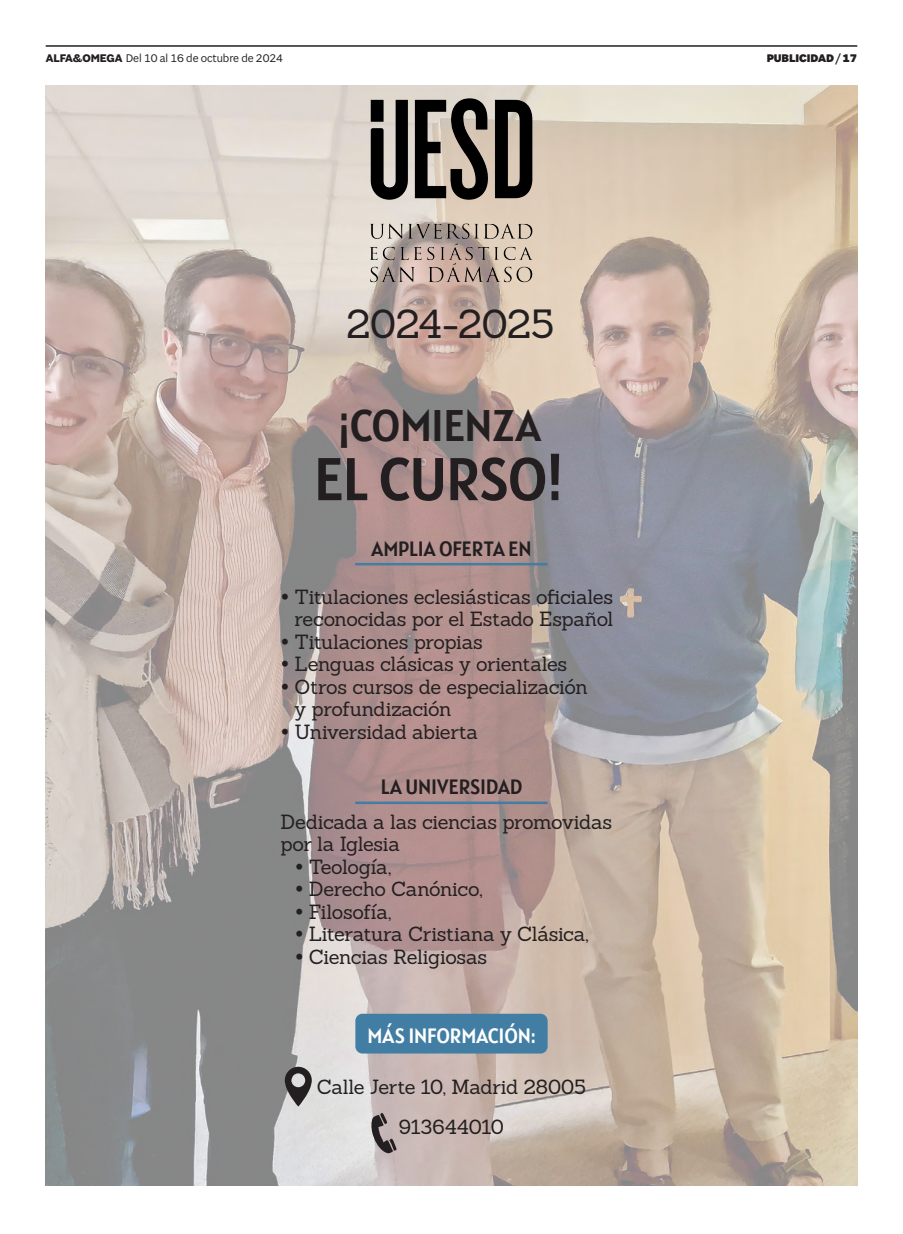
<style>
.page{position:relative;width:903px;height:1234px;background:#fff}
.page>*{position:absolute;margin:0;border:0;box-sizing:border-box;transform-origin:0 0}
.t1{font:60.38px "Alatsi";letter-spacing:-.015em;color:#231f20}
.t2{font:44px "Alatsi";letter-spacing:-.015em;color:#231f20}
.t3{font:39.62px "Sanchez";letter-spacing:-.01em;color:#231f20}
.t4{font:20.62px "Alatsi";letter-spacing:-.005em;color:#231f20}
.t5{font:20.62px "Alatsi";letter-spacing:-.005em;color:#fff}
.t6{font:20px/22.5px "Sanchez";letter-spacing:-.015em;color:#231f20}
.Foliacion{font:11.88px "Sole Sans";letter-spacing:-.005em;color:#231f20}
.Foliacion-2{font:900 11.88px "Sole Sans";letter-spacing:-.005em;color:#231f20}
.s1{font-weight:700}
</style>
<div class="page">
<hr style="left:46px;top:46px;width:811px;height:1px;background:#231f20">
<img style="left:46px;top:86px;width:811px;height:1099px">
<img style="left:358px;top:86px;width:186px;height:212px">
<hr style="left:355px;top:563px;width:193px;height:2px;background:#427da3">
<hr style="left:355px;top:801px;width:193px;height:3px;background:#427da3">
<div style="left:355px;top:1013px;width:193px;height:40px;background:#427da3;border-radius:7px"></div>
<svg style="left:285px;top:1066px;width:27px;height:40px"></svg>
<svg style="left:371px;top:1112px;width:26px;height:41px"></svg>
<p class="Foliacion" style="left:46px;top:51px;width:239px"><span class="s1">ALFA&amp;OMEGA</span> Del 10 al 16 de octubre de 2024</p>
<p class="Foliacion-2" style="left:767px;top:51px;width:92px">PUBLICIDAD / 17</p>
<p class="t3" style="left:347px;top:298px;width:209px">2024-2025</p>
<p class="t2" style="left:337px;top:389px;width:205px">¡COMIENZA</p>
<p class="t1" style="left:313px;top:429px;width:253px">EL CURSO!</p>
<p class="t4" style="left:371px;top:531px;width:162px">AMPLIA OFERTA EN</p>
<p class="t6" style="left:281px;top:585px;width:334px;text-align:right">• Titulaciones eclesiásticas oficiales reconocidas por el Estado Español</p>
<p class="t6" style="left:281px;top:630px;width:204px">• Titulaciones propias</p>
<p class="t6" style="left:281px;top:652px;width:288px">• Lenguas clásicas y orientales</p>
<p class="t6" style="left:295px;top:675px;width:295px;text-indent:-14px">• Otros cursos de especialización y profundización</p>
<p class="t6" style="left:281px;top:720px;width:199px">• Universidad abierta</p>
<p class="t4" style="left:381px;top:770px;width:143px">LA UNIVERSIDAD</p>
<p class="t6" style="left:281px;top:809px;width:333px">Dedicada a las ciencias promovidas por la Iglesia</p>
<p class="t6" style="left:295px;top:854px;width:98px">• Teología,</p>
<p class="t6" style="left:295px;top:877px;width:189px">• Derecho Canónico,</p>
<p class="t6" style="left:295px;top:899px;width:98px">• Filosofía,</p>
<p class="t6" style="left:295px;top:922px;width:295px">• Literatura Cristiana y Clásica,</p>
<p class="t6" style="left:295px;top:944px;width:194px">• Ciencias Religiosas</p>
<p class="t5" style="left:367px;top:1018px;width:170px">MÁS INFORMACIÓN:</p>
<p class="t6" style="left:317px;top:1074px;width:271px">Calle Jerte 10, Madrid 28005</p>
<p class="t6" style="left:399px;top:1114px;width:107px">913644010</p>
</div>
